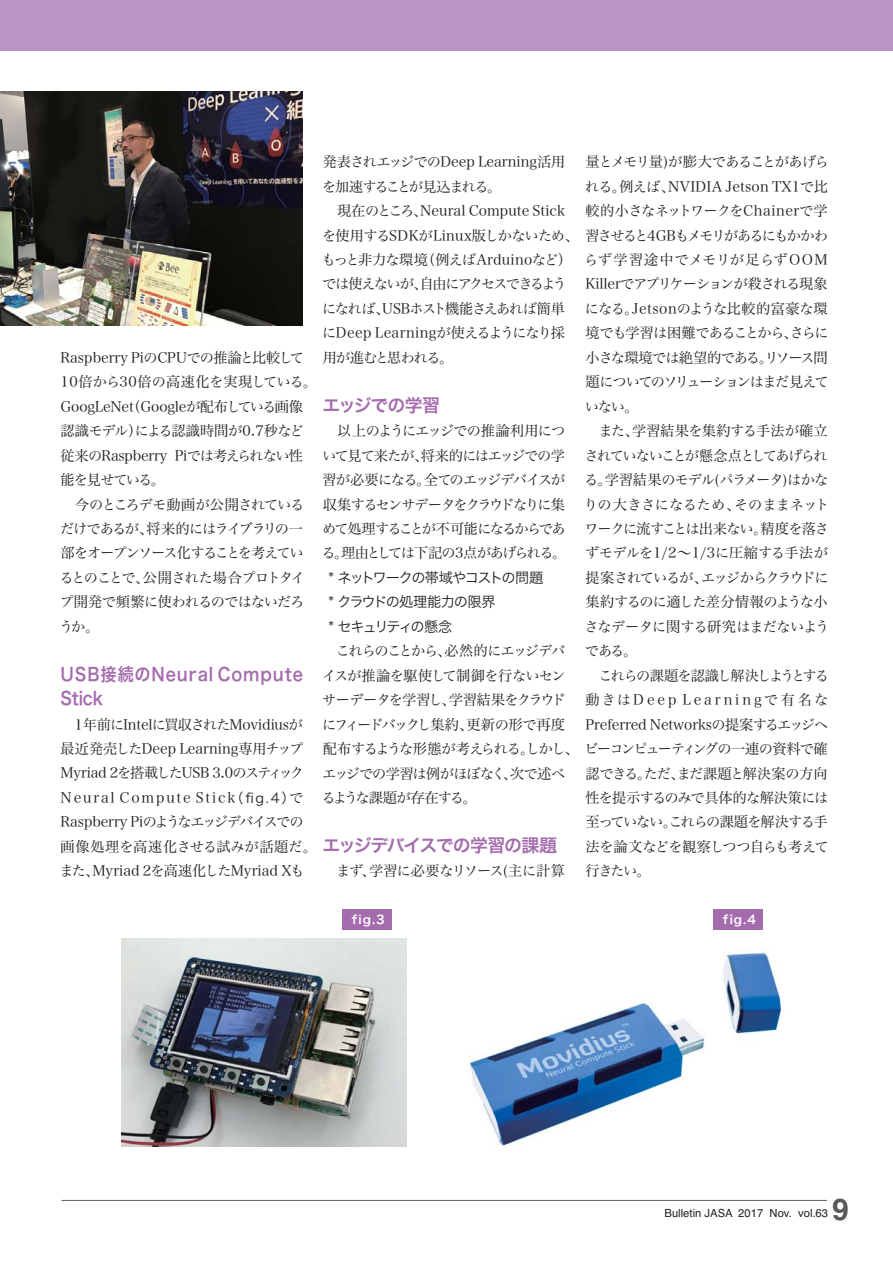
<style>
.page{position:relative;width:893px;height:1263px;background:#fff}
.page>*{position:absolute;margin:0;border:0;box-sizing:border-box;transform-origin:0 0}
.t1{font:700 30px "Helvetica";color:#58595b}
.t2{font:18px/24.5px "Hira Kaku Pro W6 90 pv RKSJ H";letter-spacing:.055em;color:#a46bad;scale:.9 1}
.t3{font:18px "Hira Kaku Pro W6 90 pv RKSJ H";letter-spacing:-.055em;color:#a46bad}
.t4{font:18px "Hira Kaku Pro W6 90 pv RKSJ H";letter-spacing:-.06em;color:#a46bad}
.t5{font:14.25px/24.5px "Hira Min Pro W3 90 pv RKSJ H";letter-spacing:-.045em;color:#231f20}
.t6{font:14.25px/24.5px "Hira Min Pro W3 90 pv RKSJ H";letter-spacing:-.015em;color:#231f20}
.t7{font:14.25px/24.5px "Hira Min Pro W3 90 pv RKSJ H";letter-spacing:-.065em;color:#231f20}
.t8{font:14.25px/24.5px "Hira Kaku Pro W3 90 pv RKSJ H";letter-spacing:-.1em;color:#231f20}
.t9{font:14.25px "Hira Min Pro W3 90 pv RKSJ H";letter-spacing:-.025em;color:#231f20}
.t10{font:12px "Hira Kaku Pro W6 90 pv RKSJ H";letter-spacing:.08em;color:#fff}
.t11{font:11.25px "Helvetica";color:#231f20}
.s1{font-family:"Hira Kaku Pro W3 90 pv RKSJ H";font-size:13.5px}
</style>
<div class="page">
<hr style="left:62px;top:1200px;width:765px;height:1px;background:#58595b">
<img style="left:122px;top:938px;width:285px;height:209px">
<img style="left:469px;top:927px;width:313px;height:219px">
<div style="left:0;top:0;width:893px;height:50px;background:#bc94c4"></div>
<div style="left:343px;top:909px;width:49px;height:20px;background:#a46bad"></div>
<div style="left:714px;top:909px;width:49px;height:20px;background:#a46bad"></div>
<img style="left:0;top:91px;width:303px;height:234px">
<p class="t5" style="left:59px;top:347px;width:260px">Raspberry PiのCPUでの推論と比較して<br>10倍から30倍の高速化を実現している。<br>GoogLeNet（Googleが配布している画像認識モデル）による認識時間が0.7秒など従来のRaspberry Piでは考えられない性能を見せている。<br>　今のところデモ動画が公開されているだけであるが、将来的にはライブラリの一部をオープンソース化することを考えているとのことで、公開された場合プロトタイプ開発で頻繁に使われるのではないだろうか。</p>
<p class="t2" style="left:61px;top:664px;width:271px">USB接続のNeural Compute<br>Stick</p>
<p class="t6" style="left:59px;top:714px;width:259px">　1年前にIntelに買収されたMovidiusが最近発売したDeep Learning専用チップ<br>Myriad 2を搭載したUSB 3.0のスティック<br>Neural Compute Stick<span class="s1">（fig.4）</span>で<br>Raspberry Piのようなエッジデバイスでの画像処理を高速化させる試みが話題だ。また、Myriad 2を高速化したMyriad Xも</p>
<p class="t5" style="left:585px;top:152px;width:245px;text-align:justify">量とメモリ量)が膨大であることがあげられる。例えば、NVIDIA Jetson TX1で比較的小さなネットワークをChainerで学</p>
<p class="t5" style="left:584px;top:249px;width:247px">らず学習途中でメモリが足らずOOM<br>Killerでアプリケーションが殺される現象になる。Jetsonのような比較的富豪な環境でも学習は困難であることから、さらに小さな環境では絶望的である。リソース問題についてのソリューションはまだ見えていない。<br>　また、学習結果を集約する手法が確立されていないことが懸念点としてあげられる。学習結果のモデル(パラメータ)はかなりの大きさになるため、そのままネットワークに流すことは出来ない。精度を落さずモデルを1/2～1/3に圧縮する手法が提案されているが、エッジからクラウドに集約するのに適した差分情報のような小さなデータに関する研究はまだないようである。<br>　これらの課題を認識し解決しようとする動きはDeep Learningで有名な<br>Preferred Networksの提案するエッジヘ</p>
<p class="t5" style="left:586px;top:763px;width:245px;text-align:justify">認できる。ただ、まだ課題と解決案の方向性を提示するのみで具体的な解決策には至っていない。これらの課題を解決する手法を論文などを観察しつつ自らも考えて行きたい。</p>
<p class="t5" style="left:321px;top:152px;width:508px">発表されエッジでのDeep Learning活用<br>を加速することが見込まれる。<br>　現在のところ、Neural Compute Stick<br>を使用するSDKがLinux版しかないため、習させると4GBもメモリがあるにもかかわもっと非力な環境（例えばArduinoなど）<br>では使えないが、自由にアクセスできるよう<br>になれば、USBホスト機能さえあれば簡単<br>にDeep Learningが使えるようになり採<br>用が進むと思われる。</p>
<p class="t4" style="left:322px;top:398px;width:119px">エッジでの学習</p>
<p class="t5" style="left:321px;top:420px;width:246px;text-align:justify">　以上のようにエッジでの推論利用について見て来たが、将来的にはエッジでの学習が必要になる。全てのエッジデバイスが収集するセンサデータをクラウドなりに集めて処理することが不可能になるからである。理由としては下記の3点があげられる。</p>
<p class="t8" style="left:329px;top:567px;width:216px">* ネットワークの帯域やコストの問題* クラウドの処理能力の限界<br>* セキュリティの懸念</p>
<p class="t7" style="left:321px;top:641px;width:508px">　これらのことから、必然的にエッジデバ<br>イスが推論を駆使して制御を行ないセン<br>サーデータを学習し、学習結果をクラウド<br>にフィードバックし集約、更新の形で再度<br>配布するような形態が考えられる。しかし、ビーコンピューティングの一連の資料で確エッジでの学習は例がほぼなく、次で述べ<br>るような課題が存在する。</p>
<p class="t3" style="left:322px;top:838px;width:236px">エッジデバイスでの学習の課題</p>
<p class="t9" style="left:323px;top:865px;width:244px">　まず、学習に必要なリソース(主に計算</p>
<p class="t10" style="left:352px;top:915px;width:34px">fig.3</p>
<p class="t10" style="left:723px;top:915px;width:34px">fig.4</p>
<p class="t11" style="left:664px;top:1209px;width:165px">Bulletin JASA 2017 Nov. vol.63</p>
<h1 class="t1" style="left:832px;top:1198px;width:18px">9</h1>
</div>
